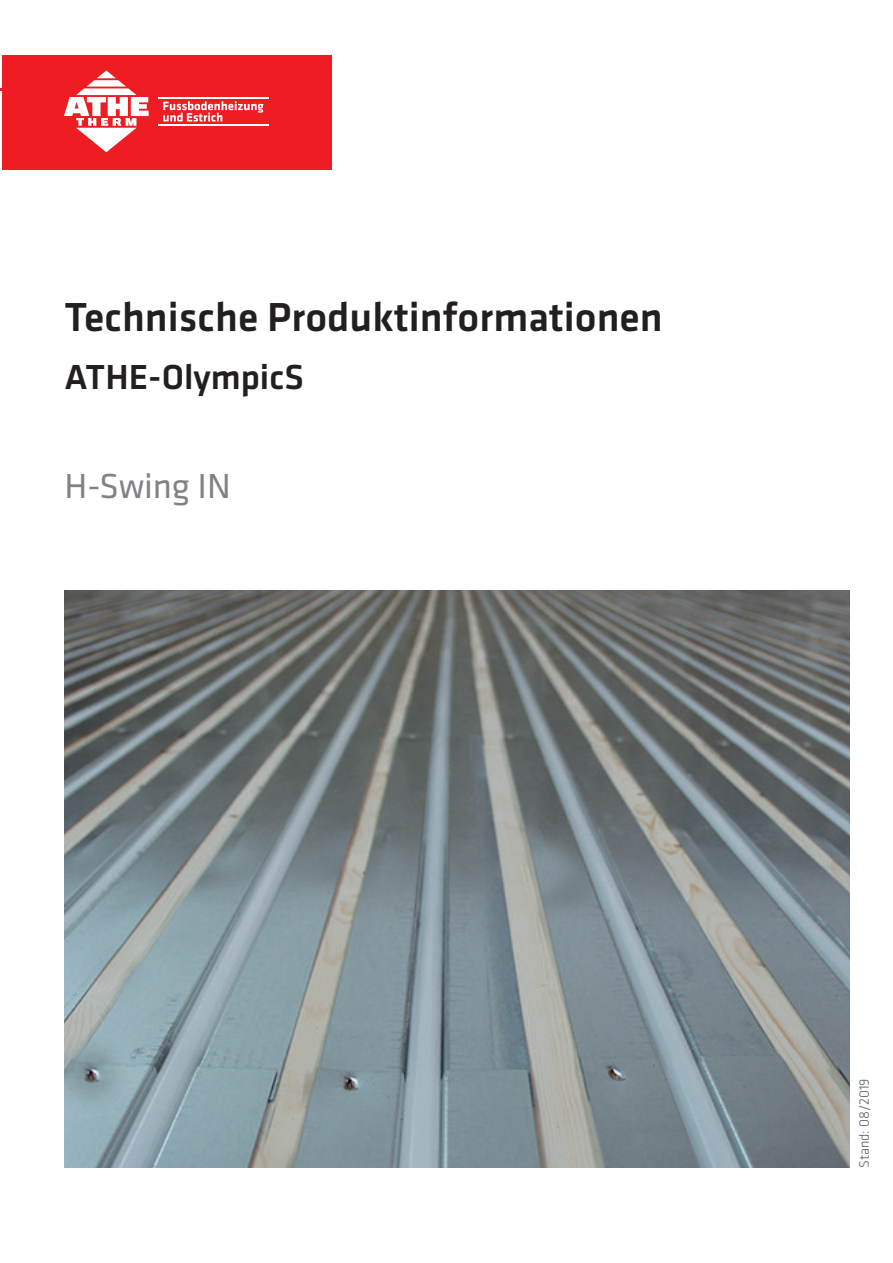
<style>
.page{position:relative;width:893px;height:1263px;background:#fff}
.page>*{position:absolute;margin:0;border:0;box-sizing:border-box;transform-origin:0 0}
.t1{font:500 42px "Klavika";color:#231f20}
.t2{font:500 36px "Klavika";color:#231f20}
.t3{font:36px "Klavika";color:#808285}
.t4{font:300 14.25px "Klavika";color:#57585a}
</style>
<div class="page">
<div style="left:2px;top:55px;width:329px;height:114px;background:#ee1d23"></div>
<svg style="left:64px;top:70px;width:85px;height:82px"></svg>
<svg style="left:163px;top:101px;width:100px;height:21px"></svg>
<hr style="left:158px;top:97px;width:111px;height:1px;background:#fff">
<hr style="left:158px;top:125px;width:111px;height:1px;background:#fff">
<img style="left:65px;top:590px;width:785px;height:578px">
<p class="t1" style="left:65px;top:294px;width:600px">Technische Produktinformationen</p>
<p class="t2" style="left:65px;top:357px;width:241px">ATHE-OlympicS</p>
<p class="t3" style="left:64px;top:467px;width:168px">H-Swing IN</p>
<p class="t4" style="left:856px;top:1168px;width:91px;rotate:-90deg">Stand: 08/2019</p>
</div>
